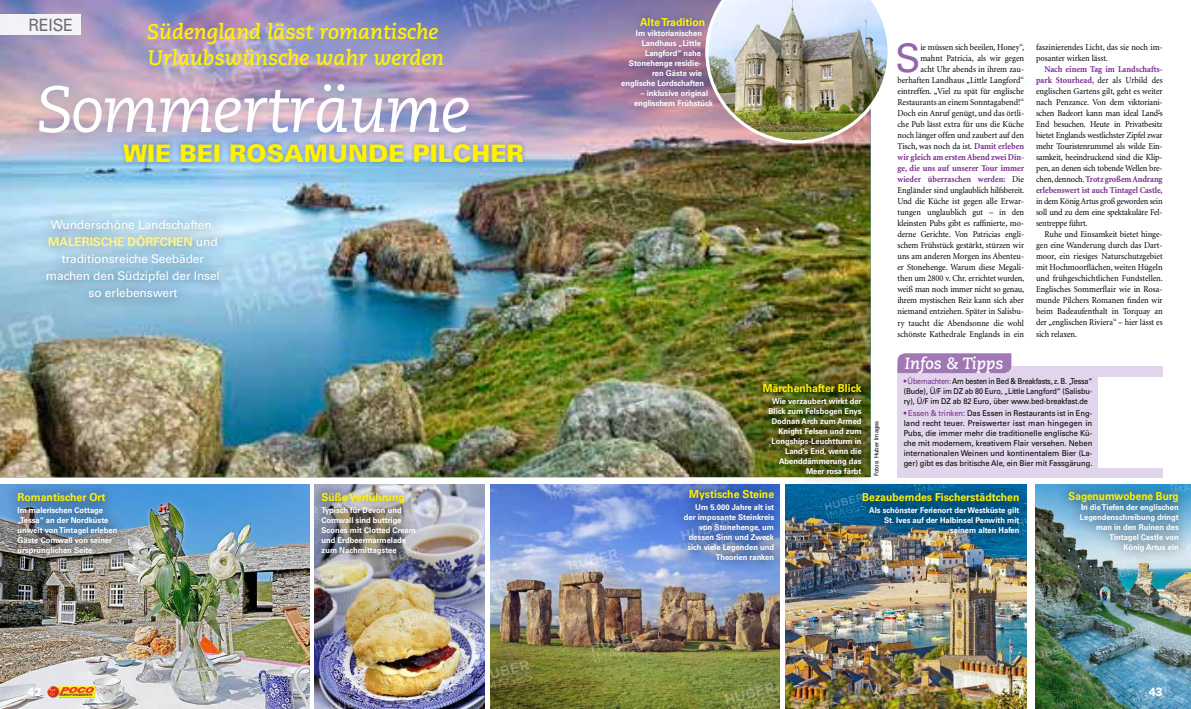
<style>
.page{position:relative;width:1191px;height:709px;background:#fff}
.page>*{position:absolute;margin:0;border:0;box-sizing:border-box;transform-origin:0 0}
.t1{font:italic 64.9px "Caecilia";letter-spacing:-.02em;color:#fff}
.t2{font:39.5px "Univers";color:#9565aa;scale:.95 1}
.t3{font:900 24.2px "Univers";color:#fff200}
.t4{font:italic 700 21px/25.2px "Caecilia";color:#fff200}
.t5{font:17px "Univers";letter-spacing:-.015em;color:#6d6e71;scale:.95 1}
.t6{font:italic 700 16.2px "Caecilia";color:#fff}
.t7{font:12px/17px "Univers";letter-spacing:-.01em;color:#fff;text-align:center}
.t8{font:700 12px "Univers";color:#fff}
.t9{font:700 11px "Univers";color:#fff200;scale:.95 1}
.t10{font:700 11px "Univers";color:#fff200;scale:.92 1}
.t11{font:9px/11px "Minion";color:#000;text-align:justify;scale:.93 1}
.t12{font:700 8px/10px "Univers";color:#fff;text-align:right;scale:.95 1}
.t13{font:8px/10px "Univers";letter-spacing:-.01em;color:#000;text-align:justify;scale:.94 1}
.t14{font:8px/10px "Univers";letter-spacing:-.01em;color:#000;text-align:justify;scale:.9 1}
.t15{font:6px "Univers";color:#000;scale:.95 1}
.s1{font-weight:700;color:#fff685}
.s2{font-weight:700;color:#782b90}
.s3{color:#782b90}
</style>
<div class="page">
<img style="left:0;top:0;width:870px;height:477px">
<img style="left:0;top:484px;width:309px;height:225px">
<img style="left:315px;top:484px;width:170px;height:225px">
<img style="left:1035px;top:484px;width:156px;height:225px">
<img style="left:785px;top:486px;width:241px;height:223px">
<img style="left:490px;top:484px;width:290px;height:225px">
<div style="left:897px;top:366px;width:265px;height:111px;background:#e0d5ea"></div>
<div style="left:1098px;top:378px;width:93px;height:90px;background:#fff"></div>
<div style="left:610px;top:6px;width:114px;height:113px;background:#154396;opacity:.8"></div>
<div style="left:0;top:14px;width:81px;height:21px;background:#f4f3f7"></div>
<img style="left:47px;top:686px;width:48px;height:12px">
<img style="left:705px;top:0;width:183px;height:143px">
<div style="left:119px;top:138px;width:409px;height:29px;background:#154396;opacity:.5"></div>
<div style="left:27px;top:72px;width:453px;height:73px;background:#154396;opacity:.3"></div>
<div style="left:897px;top:353px;width:114px;height:20px;background:#a077b4"></div>
<div style="left:6px;top:481px;width:122px;height:85px;background:#000;opacity:.8"></div>
<div style="left:310px;top:481px;width:117px;height:85px;background:#000;opacity:.8"></div>
<div style="left:851px;top:481px;width:180px;height:64px;background:#000;opacity:.8"></div>
<div style="left:1057px;top:480px;width:133px;height:83px;background:#000;opacity:.8"></div>
<div style="left:672px;top:477px;width:113px;height:95px;background:#000;opacity:.8"></div>
<div style="left:751px;top:371px;width:122px;height:115px;background:#000;opacity:.8"></div>
<div style="left:36px;top:210px;width:196px;height:100px;background:#000;opacity:.5"></div>
<h3 class="t5" style="left:28px;top:15px;width:49px">REISE</h3>
<h3 class="t4" style="left:147px;top:20px;width:298px">Südengland lässt romantische<br>Urlaubswünsche wahr werden</h3>
<h1 class="t1" style="left:36px;top:73px;width:436px">Sommerträume</h1>
<h3 class="t3" style="left:123px;top:138px;width:402px">WIE BEI ROSAMUNDE PILCHER</h3>
<h3 class="t7" style="left:46px;top:216px;width:175px">Wunderschöne Landschaften,<br><span class="s1">MALERISCHE DÖRFCHEN</span> und traditionsreiche Seebäder machen den Südzipfel der Insel so erlebenswert</h3>
<p class="t9" style="left:18px;top:490px;width:94px">Romantischer Ort</p>
<p class="t12" style="left:18px;top:505px;width:106px;text-align:left">Im malerischen Cottage „Tessa“ an der Nordküste unweit von Tintagel erleben<br>Gäste Cornwall von seiner ursprünglichen Seite</p>
<h3 class="t8" style="left:28px;top:684px;width:15px">42</h3>
<p class="t9" style="left:321px;top:490px;width:89px">Süße Verführung</p>
<p class="t12" style="left:321px;top:505px;width:101px;text-align:left">Typisch für Devon und<br>Cornwall sind buttrige<br>Scones mit Clotted Cream und Erdbeermarmelade zum Nachmittagstee</p>
<p class="t9" style="left:640px;top:16px;width:70px">Alte Tradition</p>
<p class="t12" style="left:636px;top:28px;width:71px">Im viktorianischen</p>
<p class="t12" style="left:641px;top:38px;width:64px">Landhaus „Little</p>
<p class="t12" style="left:645px;top:48px;width:60px">Langford“ nahe</p>
<p class="t12" style="left:629px;top:58px;width:77px">Stonehenge residie-</p>
<p class="t12" style="left:652px;top:68px;width:54px">ren Gäste wie</p>
<p class="t12" style="left:621px;top:78px;width:89px">englische Lordschaften</p>
<p class="t12" style="left:634px;top:88px;width:85px;text-align:center">– inklusive original englischem Frühstück</p>
<p class="t9" style="left:762px;top:381px;width:105px">Märchenhafter Blick</p>
<p class="t12" style="left:768px;top:396px;width:99px">Wie verzaubert wirkt der<br>Blick zum Felsbogen Enys<br>Dodnan Arch zum Armed<br>Knight Felsen und zum<br>Longships-Leuchtturm in<br>Land’s End, wenn die<br>Abenddämmerung das<br>Meer rosa färbt</p>
<p class="t15" style="left:872px;top:476px;width:60px;rotate:-90deg">Fotos: Huber Images</p>
<h2 class="t2" style="left:895px;top:35px;width:28px">S</h2>
<p class="t11" style="left:897px;top:42px;width:138px;text-align:right">ie müssen sich beeilen, Honey“, mahnt Patricia, als wir gegen<br>acht Uhr abends in ihrem zau&shy;berhaften Landhaus „Little Langford“ eintreffen. „Viel zu spät für englische Restaurants an einem Sonntagabend!“ Doch ein Anruf genügt, und das örtli&shy;che Pub lässt extra für uns die Küche noch länger offen und zaubert auf den Tisch, was noch da ist. <span class="s2">Damit erleben wir gleich am ersten Abend zwei Din&shy;ge, die uns auf unserer Tour immer wieder überraschen werden:</span> Die Engländer sind unglaublich hilfsbereit.<br>Und die Küche ist gegen alle Erwar&shy;tungen unglaublich gut – in den kleinsten Pubs gibt es raffinierte, mo&shy;derne Gerichte. Von Patricias engli&shy;schem Frühstück gestärkt, stürzen wir uns am anderen Morgen ins Abenteu&shy;er Stonehenge. Warum diese Megali&shy;then um 2800 v. Chr. errichtet wurden, weiß man noch immer nicht so genau, ihrem mystischen Reiz kann sich aber niemand entziehen. Später in Salisbu&shy;ry taucht die Abendsonne die wohl schönste Kathedrale Englands in ein</p>
<p class="t11" style="left:1036px;top:42px;width:138px">faszinierendes Licht, das sie noch im&shy;posanter wirken lässt.</p>
<p class="t11" style="left:1036px;top:64px;width:138px;text-indent:9px"><span class="s2">Nach einem Tag im Landschafts&shy;park Stourhead,</span> der als Urbild des englischen Gartens gilt, geht es weiter nach Penzance. Von dem viktoriani&shy;schen Badeort kann man ideal Land’s End besuchen. Heute in Privatbesitz bietet Englands westlichster Zipfel zwar mehr Touristenrummel als wilde Ein&shy;samkeit, beeindruckend sind die Klip&shy;pen, an denen sich tobende Wellen bre&shy;chen, dennoch. <span class="s2">Trotz großem Andrang erlebenswert ist auch Tintagel Castle,</span></p>
<p class="t11" style="left:1036px;top:196px;width:138px">in dem König Artus groß geworden sein soll und zu dem eine spektakuläre Fel&shy;sentreppe führt.</p>
<p class="t11" style="left:1036px;top:229px;width:138px;text-indent:9px">Ruhe und Einsamkeit bietet hinge&shy;gen eine Wanderung durch das Dart&shy;moor, ein riesiges Naturschutzgebiet mit Hochmoorflächen, weiten Hügeln und frühgeschichtlichen Fundstellen.<br>Englisches Sommerflair wie in Rosa&shy;munde Pilchers Romanen finden wir beim Badeaufenthalt in Torquay an der „englischen Riviera“ – hier lässt es sich relaxen.</p>
<h3 class="t6" style="left:904px;top:354px;width:100px">Infos &amp; Tipps</h3>
<p class="t14" style="left:903px;top:376px;width:211px"><span class="s3">• Übernachten:</span> Am besten in Bed &amp; Breakfasts, z. B. „Tessa“ (Bude), Ü/F im DZ ab 80 Euro, „Little Langford“ (Salisbu&shy;ry), Ü/F im DZ ab 82 Euro, über www.bed-breakfast.de</p>
<p class="t13" style="left:903px;top:408px;width:202px"><span class="s3">• Essen &amp; trinken:</span> Das Essen in Restaurants ist in Eng&shy;land recht teuer. Preiswerter isst man hingegen in Pubs, die immer mehr die traditionelle englische Kü&shy;che mit modernem, kreativem Flair versehen. Neben internationalen Weinen und kontinentalem Bier (La&shy;ger) gibt es das britische Ale, ein Bier mit Fassgärung.</p>
<p class="t9" style="left:689px;top:487px;width:91px">Mystische Steine</p>
<p class="t12" style="left:684px;top:502px;width:97px">Um 5.000 Jahre alt ist der imposante Steinkreis von Stonehenge, um dessen Sinn und Zweck sich viele Legenden und<br>Theorien ranken</p>
<p class="t9" style="left:862px;top:490px;width:167px">Bezauberndes Fischerstädtchen</p>
<p class="t12" style="left:869px;top:505px;width:160px">Als schönster Ferienort der Westküste gilt<br>St. Ives auf der Halbinsel Penwith mit seinem alten Hafen</p>
<p class="t10" style="left:1068px;top:490px;width:121px">Sagenumwobene Burg</p>
<p class="t12" style="left:1080px;top:502px;width:106px">In die Tiefen der englischen<br>Legendenschreibung dringt man in den Ruinen des<br>Tintagel Castle von<br>König Artus ein</p>
<h3 class="t8" style="left:1149px;top:684px;width:15px">43</h3>
</div>
